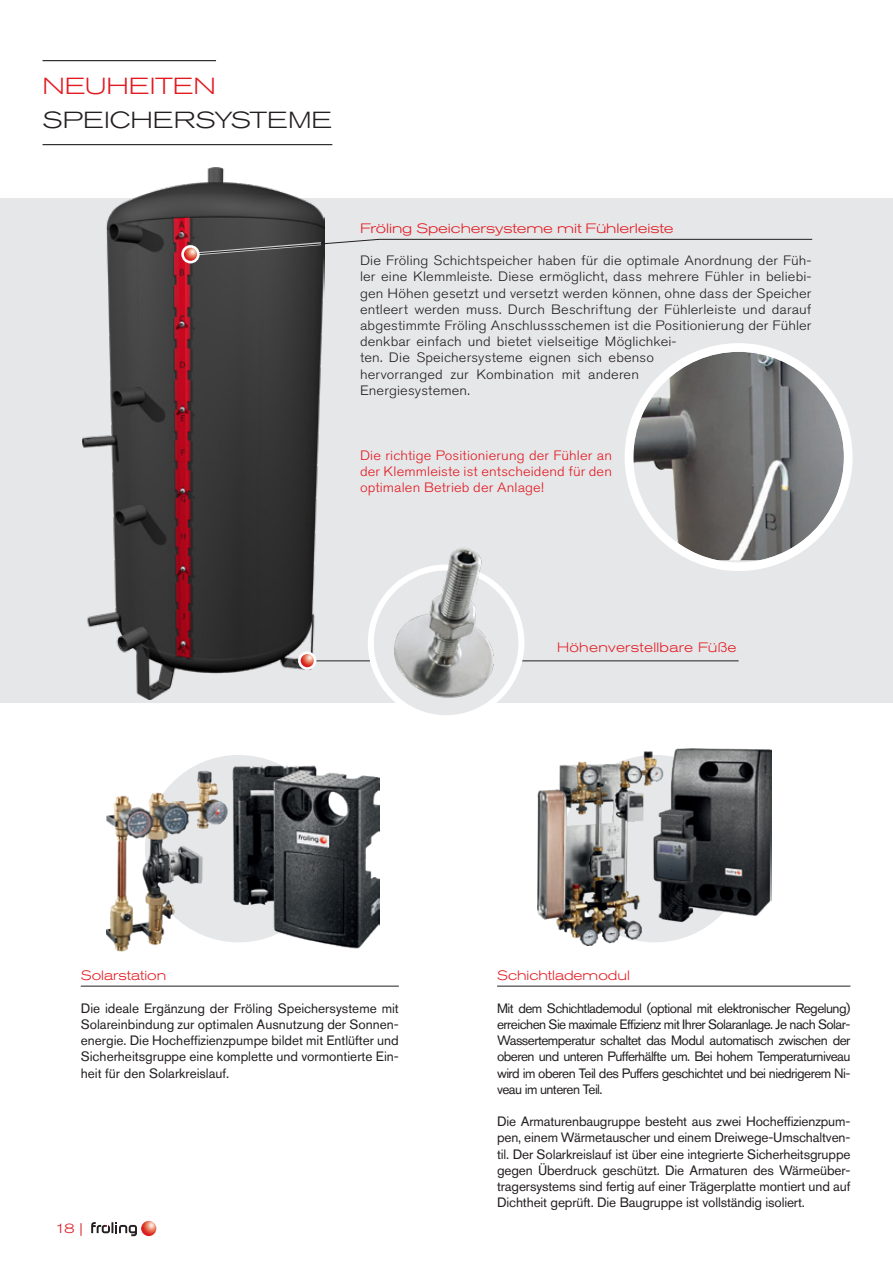
<style>
.page{position:relative;width:893px;height:1263px;background:#fff}
.page>*{position:absolute;margin:0;border:0;box-sizing:border-box;transform-origin:0 0}
.t1{font:300 expanded 23.1px "Akzidenz Grotesk BQ";color:#231f20;scale:1.08 1}
.t2{font:300 expanded 23.1px "Akzidenz Grotesk BQ";color:#e21a21;scale:1.08 1}
.t3{font:13.5px/16.2px "Akzidenz Grotesk BQ";letter-spacing:-.01em;color:#231f20;text-align:justify}
.t4{font:300 13.5px/16.2px "Akzidenz Grotesk BQ";letter-spacing:.01em;color:#231f20;scale:1.08 1}
.t5{font:300 13.5px/16.2px "Akzidenz Grotesk BQ";letter-spacing:.01em;color:#e21a21;text-align:justify;scale:1.08 1}
.t6{font:300 expanded 13.5px "Akzidenz Grotesk BQ";color:#e21a21;scale:1.08 1}
.t7{font:300 expanded 13.5px "Akzidenz Grotesk BQ";color:#e21a21}
.t8{font:300 expanded 13.5px "Akzidenz Grotesk BQ";letter-spacing:.02em;color:#e21a21}
.t9{font:300 expanded 13.5px "Akzidenz Grotesk BQ";color:#dc1820;scale:1.08 1}
</style>
<div class="page">
<div style="left:0;top:198px;width:893px;height:505px;background:#e6e7e9"></div>
<svg style="left:91px;top:1222px;width:46px;height:14px"></svg>
<img style="left:141px;top:1221px;width:15px;height:15px;border-radius:8px">
<img style="left:538px;top:748px;width:234px;height:197px">
<hr style="left:497px;top:986px;width:353px;height:1px;background:#231f20">
<hr style="left:43px;top:144px;width:289px;height:1px;background:#231f20">
<hr style="left:43px;top:60px;width:173px;height:1px;background:#231f20">
<img style="left:83px;top:168px;width:242px;height:531px">
<svg style="left:181px;top:245px;width:19px;height:18px"></svg>
<svg style="left:184px;top:239px;width:629px;height:22px"></svg>
<img style="left:633px;top:353px;width:210px;height:207px">
<div style="left:625px;top:343px;width:228px;height:228px;border:9px solid #fff;border-radius:50%"></div>
<hr style="left:307px;top:661px;width:432px;height:1px;background:#231f20">
<svg style="left:371px;top:567px;width:150px;height:151px;fill:#e6e7e9"></svg>
<div style="left:368px;top:564px;width:156px;height:157px;border:6px solid #fff;border-radius:50%"></div>
<img style="left:381px;top:548px;width:131px;height:154px">
<svg style="left:298px;top:651px;width:18px;height:19px"></svg>
<svg style="left:301px;top:654px;width:13px;height:13px"></svg>
<svg style="left:141px;top:751px;width:195px;height:195px"></svg>
<hr style="left:81px;top:986px;width:318px;height:1px;background:#231f20">
<img style="left:107px;top:766px;width:272px;height:186px">
<p class="t2" style="left:43px;top:73px;width:162px">NEUHEITEN</p>
<p class="t1" style="left:43px;top:107px;width:270px">SPEICHERSYSTEME</p>
<p class="t6" style="left:360px;top:220px;width:292px">Fröling Speichersysteme mit Fühlerleiste</p>
<p class="t4" style="left:360px;top:253px;width:420px">Die Fröling Schichtspeicher haben für die optimale Anordnung der Füh&shy;ler eine Klemmleiste. Diese ermöglicht, dass mehrere Fühler in beliebi&shy;gen Höhen gesetzt und versetzt werden können, ohne dass der Speicher entleert werden muss. Durch Beschriftung der Fühlerleiste und darauf abgestimmte Fröling Anschlussschemen ist die Positionierung der Fühler denkbar einfach und bietet vielseitige Möglichkei-<br>ten. Die Speichersysteme eignen sich ebenso<br>hervorranged zur Kombination mit anderen<br>Energiesystemen.</p>
<p class="t5" style="left:360px;top:447px;width:235px">Die richtige Positionierung der Fühler an der Klemmleiste ist entscheidend für den optimalen Betrieb der Anlage!</p>
<p class="t8" style="left:557px;top:639px;width:181px">Höhenverstellbare Füße</p>
<p class="t7" style="left:81px;top:968px;width:87px">Solarstation</p>
<p class="t3" style="left:81px;top:1000px;width:320px">Die ideale Ergänzung der Fröling Speichersysteme mit Solareinbindung zur optimalen Ausnutzung der Sonnen&shy;energie. Die Hocheffizienzpumpe bildet mit Entlüfter und Sicherheitsgruppe eine komplette und vormontierte Ein&shy;heit für den Solarkreislauf.</p>
<p class="t9" style="left:55px;top:1221px;width:27px">18 |</p>
<p class="t7" style="left:497px;top:968px;width:134px">Schichtlademodul</p>
<p class="t3" style="left:497px;top:1000px;width:355px">Mit dem Schichtlademodul (optional mit elektronischer Regelung) erreichen Sie maximale Effizienz mit Ihrer Solaranlage. Je nach Solar-Wassertemperatur schaltet das Modul automatisch zwischen der oberen und unteren Pufferhälfte um. Bei hohem Temperaturniveau wird im oberen Teil des Puffers geschichtet und bei niedrigerem Ni&shy;veau im unteren Teil.</p>
<p class="t3" style="left:497px;top:1113px;width:355px">Die Armaturenbaugruppe besteht aus zwei Hocheffizienzpum&shy;pen, einem Wärmetauscher und einem Dreiwege-Umschaltven&shy;til. Der Solarkreislauf ist über eine integrierte Sicherheitsgruppe gegen Überdruck geschützt. Die Armaturen des Wärmeüber&shy;tragersystems sind fertig auf einer Trägerplatte montiert und auf Dichtheit geprüft. Die Baugruppe ist vollständig isoliert.</p>
</div>
